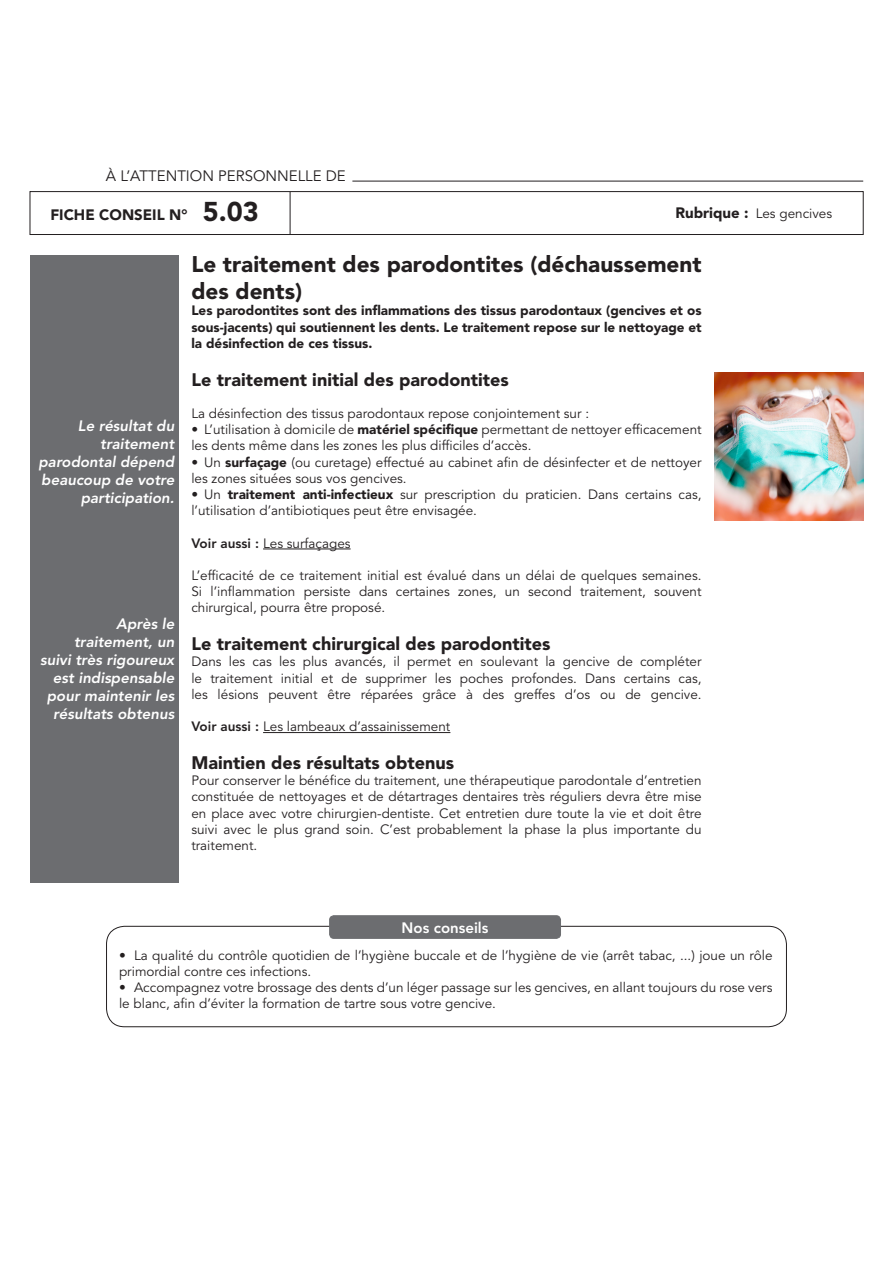
<style>
.page{position:relative;width:893px;height:1263px;background:#fff}
.page>*{position:absolute;margin:0;border:0;box-sizing:border-box;transform-origin:0 0}
.n__de_fiche{font:900 27px "Avenir LT Std";color:#231f20}
.texte_courant{font:900 22.5px/27px "Avenir LT Std";color:#231f20}
.texte_courant-2{font:900 18px "Avenir LT Std";color:#231f20}
.phrases_gauche{font:italic 800 15px/18px "Avenir LT Std";color:#fff;text-align:right}
.adresse{font:15px "Avenir LT Std";color:#231f20}
.fiche_conseil{font:900 15px "Avenir LT Std";color:#231f20}
.nos_conseils{font:800 15px "Avenir LT Std";color:#fff}
.texte_courant-3{font:13.5px/16.2px "Avenir LT Std";color:#231f20}
.conseils{font:13.5px/16.2px "Avenir LT Std";color:#231f20}
.texte_courant-4{font:900 13.5px/16.2px "Avenir LT Std";color:#231f20;text-align:justify}
.s1{font-weight:900}
.s2{font-weight:800}
</style>
<div class="page">
<div style="left:30px;top:255px;width:149px;height:628px;background:#6c6d70"></div>
<div style="left:30px;top:191px;width:833px;height:44px;border:1px solid #231f20"></div>
<hr style="left:290px;top:192px;width:1px;height:43px;background:#231f20">
<hr style="left:352px;top:181px;width:511px;height:1px;background:#231f20">
<hr style="left:263px;top:549px;width:88px;height:1px;background:#231f20">
<hr style="left:263px;top:732px;width:187px;height:1px;background:#231f20">
<div style="left:106px;top:926px;width:681px;height:101px;border:1px solid #231f20;border-radius:18px"></div>
<div style="left:330px;top:916px;width:230px;height:22px;background:#6c6d70;border-radius:4px"></div>
<div style="left:329px;top:915px;width:232px;height:24px;border:1px solid #6c6d70;border-radius:4px"></div>
<img style="left:714px;top:372px;width:149px;height:149px">
<p class="adresse" style="left:106px;top:168px;width:241px">À L’ATTENTION PERSONNELLE DE</p>
<p class="fiche_conseil" style="left:50px;top:206px;width:139px">FICHE CONSEIL N°</p>
<p class="n__de_fiche" style="left:203px;top:195px;width:57px">5.03</p>
<p class="fiche_conseil" style="left:675px;top:204px;width:75px">Rubrique :</p>
<p class="texte_courant-3" style="left:756px;top:205px;width:78px">Les gencives</p>
<p class="phrases_gauche" style="left:38px;top:417px;width:137px">Le résultat du traitement parodontal dépend beaucoup de votre participation.</p>
<p class="phrases_gauche" style="left:40px;top:615px;width:136px">Après le traitement, un suivi très rigoureux est indispensable pour maintenir les résultats obtenus</p>
<p class="texte_courant" style="left:191px;top:251px;width:512px">Le traitement des parodontites (déchaussement des dents)</p>
<p class="texte_courant-4" style="left:191px;top:302px;width:512px">Les parodontites sont des inflammations des tissus parodontaux (gencives et os sous-jacents) qui soutiennent les dents. Le traitement repose sur le nettoyage et la désinfection de ces tissus.</p>
<p class="texte_courant-2" style="left:191px;top:368px;width:319px">Le traitement initial des parodontites</p>
<p class="texte_courant-3" style="left:191px;top:406px;width:399px">La désinfection des tissus parodontaux repose conjointement sur :</p>
<p class="texte_courant-3" style="left:191px;top:422px;width:512px">• L’utilisation à domicile de <span class="s1">matériel spécifique</span> permettant de nettoyer efficacement les dents même dans les zones les plus difficiles d’accès.</p>
<p class="texte_courant-3" style="left:191px;top:454px;width:512px">• Un <span class="s1">surfaçage</span> (ou curetage) effectué au cabinet afin de désinfecter et de nettoyer les zones situées sous vos gencives.</p>
<p class="texte_courant-3" style="left:191px;top:487px;width:512px">• Un <span class="s1">traitement anti-infectieux</span> sur prescription du praticien. Dans certains cas, l’utilisation d’antibiotiques peut être envisagée.</p>
<p class="texte_courant-3" style="left:191px;top:535px;width:161px"><span class="s2">Voir aussi :</span> Les surfaçages</p>
<p class="texte_courant-3" style="left:191px;top:568px;width:512px;text-align:justify">L’efficacité de ce traitement initial est évalué dans un délai de quelques semaines.<br>Si l’inflammation persiste dans certaines zones, un second traitement, souvent chirurgical, pourra être proposé.</p>
<p class="texte_courant-2" style="left:191px;top:633px;width:360px">Le traitement chirurgical des parodontites</p>
<p class="texte_courant-3" style="left:191px;top:654px;width:512px;text-align:justify">Dans les cas les plus avancés, il permet en soulevant la gencive de compléter le traitement initial et de supprimer les poches profondes. Dans certains cas, les lésions peuvent être réparées grâce à des greffes d’os ou de gencive.</p>
<p class="texte_courant-3" style="left:191px;top:719px;width:261px"><span class="s2">Voir aussi :</span> Les lambeaux d’assainissement</p>
<p class="texte_courant-2" style="left:191px;top:752px;width:264px">Maintien des résultats obtenus</p>
<p class="texte_courant-3" style="left:191px;top:773px;width:512px;text-align:justify">Pour conserver le bénéfice du traitement, une thérapeutique parodontale d’entretien constituée de nettoyages et de détartrages dentaires très réguliers devra être mise en place avec votre chirurgien-dentiste. Cet entretien dure toute la vie et doit être suivi avec le plus grand soin. C’est probablement la phase la plus importante du traitement.</p>
<p class="nos_conseils" style="left:402px;top:919px;width:88px">Nos conseils</p>
<p class="conseils" style="left:119px;top:947px;width:655px">• La qualité du contrôle quotidien de l’hygiène buccale et de l’hygiène de vie (arrêt tabac, ...) joue un rôle primordial contre ces infections.</p>
<p class="conseils" style="left:119px;top:980px;width:655px">• Accompagnez votre brossage des dents d’un léger passage sur les gencives, en allant toujours du rose vers le blanc, afin d’éviter la formation de tartre sous votre gencive.</p>
</div>
